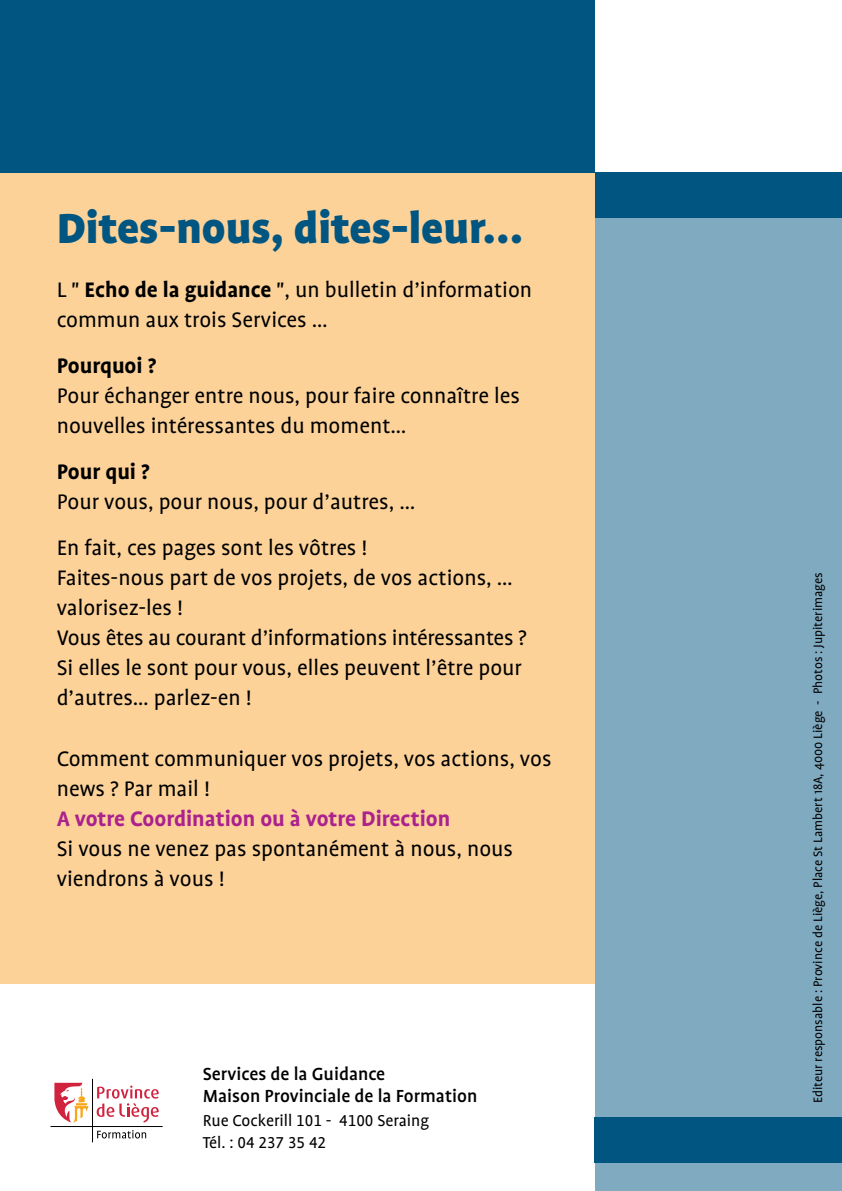
<style>
.page{position:relative;width:842px;height:1191px;background:#fff}
.page>*{position:absolute;margin:0;border:0;box-sizing:border-box;transform-origin:0 0}
.t1{font:900 48px "Profile OT";color:#005581}
.t2{font:24px/30px "Profile OT";color:#000}
.t3{font:700 24px "Profile OT";color:#ab218e}
.t4{font:700 24px "Profile OT";color:#000}
.t5{font:500 20px/22px "Profile OT";color:#000}
.t6{font:18px/22px "Profile OT";color:#000}
.t7{font:14px "Profile OT";color:#000}
.s1{font-weight:700}
</style>
<div class="page">
<div style="left:595px;top:172px;width:247px;height:1019px;background:#80aac0"></div>
<div style="left:0;top:172px;width:595px;height:811px;background:#fcd299"></div>
<div style="left:595px;top:172px;width:247px;height:46px;background:#005581"></div>
<div style="left:0;top:0;width:595px;height:172px;background:#005581"></div>
<div style="left:595px;top:1117px;width:247px;height:45px;background:#005581"></div>
<svg style="left:97px;top:1130px;width:49px;height:8px"></svg>
<svg style="left:54px;top:1082px;width:34px;height:40px"></svg>
<svg style="left:97px;top:1085px;width:62px;height:37px"></svg>
<hr style="left:92px;top:1078px;width:1px;height:64px;background:#000">
<hr style="left:50px;top:1126px;width:113px;height:1px;background:#000">
<h1 class="t1" style="left:57px;top:202px;width:468px">Dites-nous, dites-leur…</h1>
<p class="t2" style="left:57px;top:275px;width:477px">L " <span class="s1">Echo de la guidance</span> ", un bulletin d’information commun aux trois Services …</p>
<p class="t4" style="left:57px;top:352px;width:101px">Pourquoi ?</p>
<p class="t2" style="left:57px;top:381px;width:465px">Pour échanger entre nous, pour faire connaître les nouvelles intéressantes du moment…</p>
<p class="t4" style="left:57px;top:458px;width:94px">Pour qui ?</p>
<p class="t2" style="left:57px;top:479px;width:360px;line-height:46px">Pour vous, pour nous, pour d’autres, …<br>En fait, ces pages sont les vôtres !</p>
<p class="t2" style="left:57px;top:563px;width:471px">Faites-nous part de vos projets, de vos actions, … valorisez-les !<br>Vous êtes au courant d’informations intéressantes ?<br>Si elles le sont pour vous, elles peuvent l’être pour d’autres… parlez-en !</p>
<p class="t2" style="left:57px;top:743px;width:496px">Comment communiquer vos projets, vos actions, vos news ? Par mail !</p>
<p class="t3" style="left:57px;top:804px;width:395px">A votre Coordination ou à votre Direction</p>
<p class="t2" style="left:57px;top:833px;width:458px">Si vous ne venez pas spontanément à nous, nous viendrons à vous !</p>
<p class="t5" style="left:203px;top:1062px;width:276px">Services de la Guidance<br>Maison Provinciale de la Formation</p>
<p class="t6" style="left:203px;top:1109px;width:228px">Rue Cockerill 101 - 4100 Seraing<br>Tél. : 04 237 35 42</p>
<p class="t7" style="left:810px;top:1103px;width:532px;rotate:-90deg">Editeur responsable : Province de Liège, Place St Lambert 18A, 4000 Liège - Photos : Jupiterimages</p>
</div>
